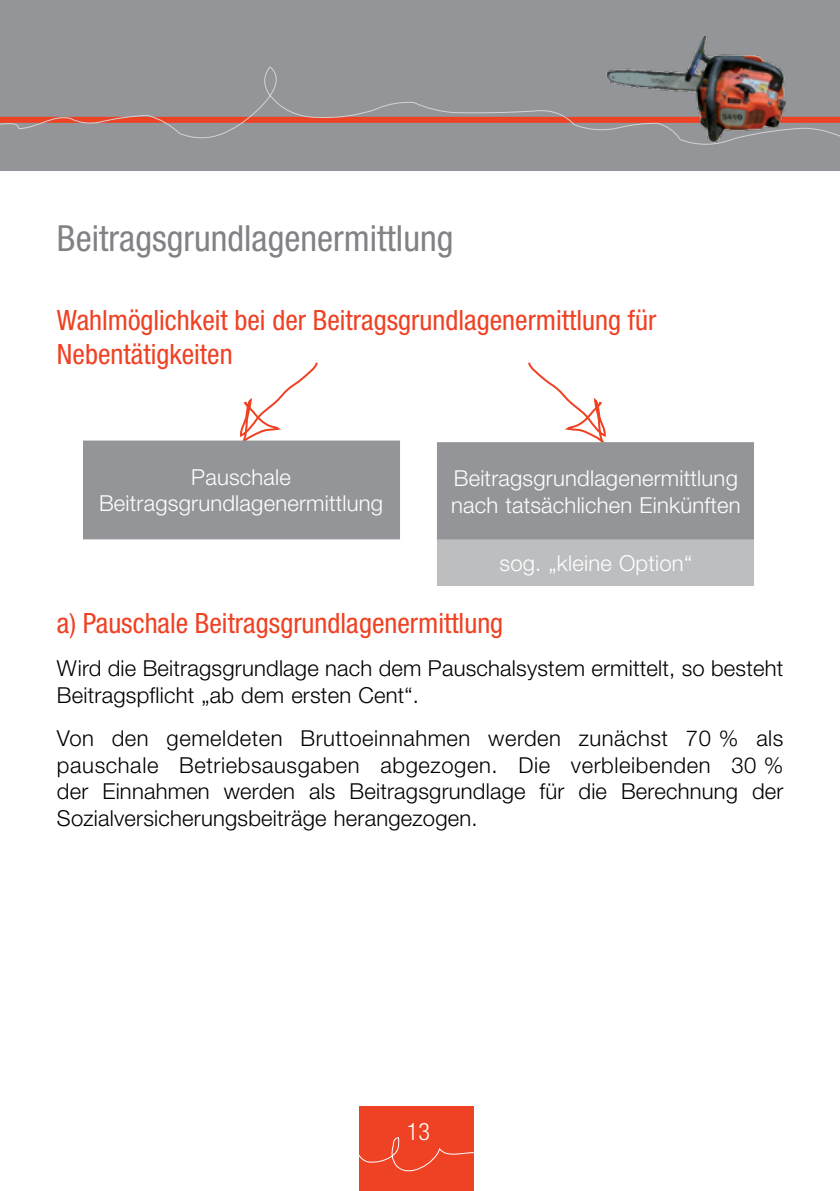
<style>
.page{position:relative;width:840px;height:1191px;background:#fff}
.page>*{position:absolute;margin:0;border:0;box-sizing:border-box;transform-origin:0 0}
.t1{font:condensed 36px "Helvetica Neue LT Std";color:#808285}
.t2{font:condensed 28px/33.6px "Helvetica Neue LT Std";color:#ef4123}
.t3{font:300 condensed 24px "Helvetica Neue LT Std";color:#fff}
.t4{font:300 22px/26.4px "Helvetica Neue LT Std";letter-spacing:.01em;color:#000}
.t5{font:300 22px/26.4px "Helvetica Neue LT Std";letter-spacing:.01em;color:#fff;text-align:center}
</style>
<div class="page">
<div style="left:359px;top:1106px;width:114px;height:85px;background:#ef4123"></div>
<div style="left:0;top:0;width:839px;height:170px;background:#939598"></div>
<img style="left:691px;top:35px;width:81px;height:30px">
<svg style="left:0;top:65px;width:839px;height:80px"></svg>
<svg style="left:359px;top:1136px;width:115px;height:43px"></svg>
<svg style="left:240px;top:363px;width:78px;height:77px"></svg>
<svg style="left:528px;top:363px;width:78px;height:79px"></svg>
<div style="left:83px;top:441px;width:316px;height:97px;background:#939598"></div>
<div style="left:83px;top:440px;width:317px;height:99px;border:2px solid #939598"></div>
<div style="left:437px;top:443px;width:316px;height:97px;background:#939598"></div>
<div style="left:436px;top:442px;width:317px;height:99px;border:2px solid #939598"></div>
<div style="left:437px;top:540px;width:316px;height:45px;background:#bcbec0"></div>
<div style="left:436px;top:539px;width:317px;height:46px;border:2px solid #bcbec0"></div>
<h1 class="t1" style="left:57px;top:218px;width:397px">Beitragsgrundlagenermittlung</h1>
<p class="t2" style="left:57px;top:303px;width:600px">Wahlmöglichkeit bei der Beitragsgrundlagenermittlung für<br>Nebentätigkeiten</p>
<p class="t5" style="left:99px;top:463px;width:285px">Pauschale<br>Beitragsgrundlagenermittlung</p>
<p class="t5" style="left:451px;top:465px;width:291px;text-align:left">Beitragsgrundlagenermittlung nach tatsächlichen Einkünften</p>
<p class="t5" style="left:499px;top:549px;width:194px">sog. „kleine Option“</p>
<p class="t2" style="left:57px;top:606px;width:447px">a) Pauschale Beitragsgrundlagenermittlung</p>
<p class="t4" style="left:57px;top:655px;width:727px">Wird die Beitragsgrundlage nach dem Pauschalsystem ermittelt, so besteht<br>Beitragspflicht „ab dem ersten Cent“.</p>
<p class="t4" style="left:57px;top:725px;width:727px;text-align:justify">Von den gemeldeten Bruttoeinnahmen werden zunächst 70 % als pauschale Betriebsausgaben abgezogen. Die verbleibenden 30 % der Einnahmen werden als Beitragsgrundlage für die Berechnung der Sozialversicherungsbeiträge herangezogen.</p>
<p class="t3" style="left:406px;top:1117px;width:25px">13</p>
</div>
